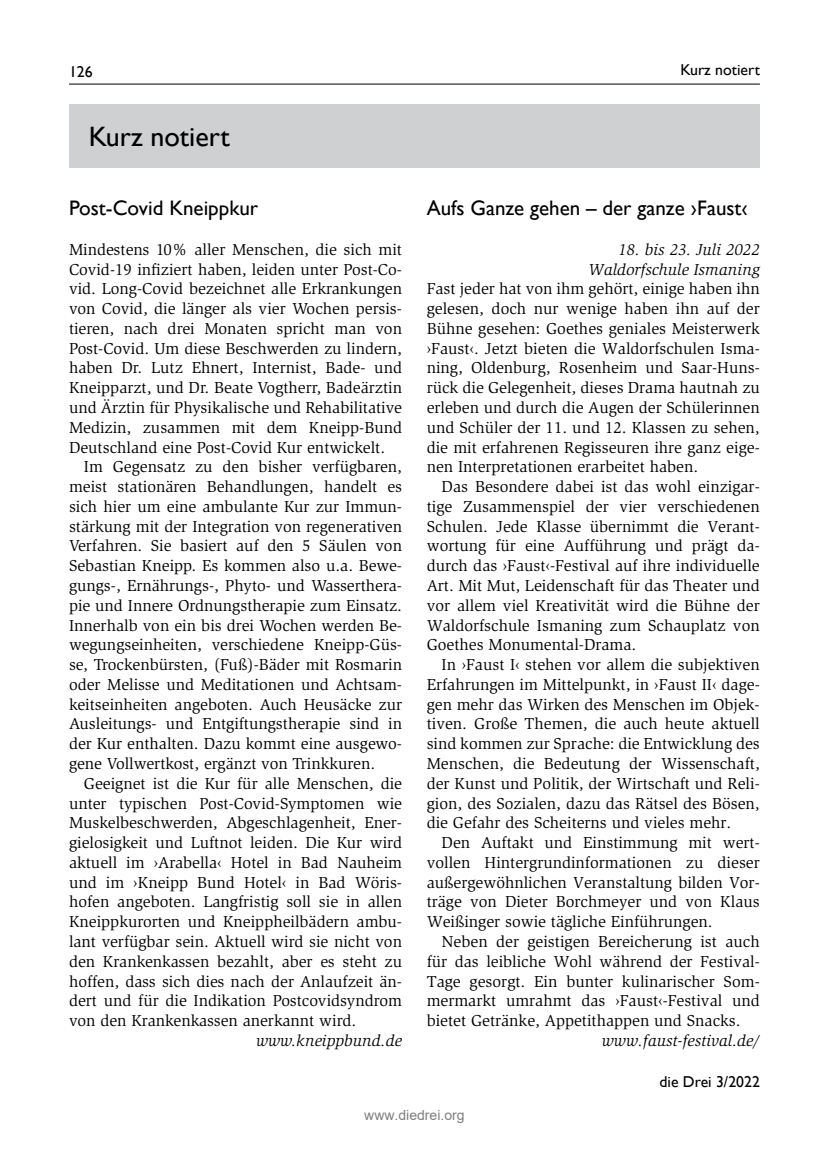
<style>
.page{position:relative;width:829px;height:1171px;background:#fff}
.page>*{position:absolute;margin:0;border:0;box-sizing:border-box;transform-origin:0 0}
.t1{font:28px "Gill Sans";color:#000}
.t2{font:21px "Gill Sans";color:#000}
.t3{font:16.28px/19.8px "Slimbach Std";color:#000;text-align:justify}
.t4{font:italic 16.28px/19.8px "Slimbach Std";color:#000;text-align:right}
.t5{font:15.75px "Gill Sans";color:#000}
.t6{font:14px "Arial";color:#808080}
</style>
<div class="page">
<hr style="left:69px;top:84px;width:690px;height:1px;background:#000">
<div style="left:69px;top:104px;width:691px;height:63px;background:#ced0d2"></div>
<p class="t5" style="left:69px;top:63px;width:25px">126</p>
<p class="t5" style="left:680px;top:61px;width:81px">Kurz notiert</p>
<h1 class="t1" style="left:89px;top:120px;width:142px">Kurz notiert</h1>
<p class="t2" style="left:69px;top:196px;width:191px">Post-Covid Kneippkur</p>
<p class="t3" style="left:69px;top:239px;width:334px">Mindestens 10% aller Menschen, die sich mit Covid-19 infiziert haben, leiden unter Post-Co&shy;vid. Long-Covid bezeichnet alle Erkrankungen von Covid, die länger als vier Wochen persis&shy;tieren, nach drei Monaten spricht man von Post-Covid. Um diese Beschwerden zu lindern, haben Dr. Lutz Ehnert, Internist, Bade- und Kneipparzt, und Dr. Beate Vogtherr, Badeärztin und Ärztin für Physikalische und Rehabilitative Medizin, zusammen mit dem Kneipp-Bund Deutschland eine Post-Covid Kur entwickelt.</p>
<p class="t3" style="left:69px;top:457px;width:334px;text-indent:15px">Im Gegensatz zu den bisher verfügbaren, meist stationären Behandlungen, handelt es sich hier um eine ambulante Kur zur Immun&shy;stärkung mit der Integration von regenerativen Verfahren. Sie basiert auf den 5 Säulen von Sebastian Kneipp. Es kommen also u.a. Bewe&shy;gungs-, Ernährungs-, Phyto- und Wasserthera&shy;pie und Innere Ordnungstherapie zum Einsatz.<br>Innerhalb von ein bis drei Wochen werden Be&shy;wegungseinheiten, verschiedene Kneipp-Güs&shy;se, Trockenbürsten, (Fuß)-Bäder mit Rosmarin oder Melisse und Meditationen und Achtsam&shy;keitseinheiten angeboten. Auch Heusäcke zur Ausleitungs- und Entgiftungstherapie sind in der Kur enthalten. Dazu kommt eine ausgewo&shy;gene Vollwertkost, ergänzt von Trinkkuren.</p>
<p class="t3" style="left:69px;top:773px;width:334px;text-indent:15px">Geeignet ist die Kur für alle Menschen, die unter typischen Post-Covid-Symptomen wie Muskelbeschwerden, Abgeschlagenheit, Ener&shy;gielosigkeit und Luftnot leiden. Die Kur wird aktuell im ›Arabella‹ Hotel in Bad Nauheim und im ›Kneipp Bund Hotel‹ in Bad Wöris&shy;hofen angeboten. Langfristig soll sie in allen Kneippkurorten und Kneippheilbädern ambu&shy;lant verfügbar sein. Aktuell wird sie nicht von den Krankenkassen bezahlt, aber es steht zu hoffen, dass sich dies nach der Anlaufzeit än&shy;dert und für die Indikation Postcovidsyndrom von den Krankenkassen anerkannt wird.</p>
<p class="t4" style="left:256px;top:1030px;width:147px">www.kneippbund.de</p>
<p class="t2" style="left:427px;top:196px;width:323px">Aufs Ganze gehen – der ganze ›Faust‹</p>
<p class="t4" style="left:588px;top:239px;width:173px">18. bis 23. Juli 2022<br>Waldorfschule Ismaning</p>
<p class="t3" style="left:426px;top:279px;width:334px">Fast jeder hat von ihm gehört, einige haben ihn gelesen, doch nur wenige haben ihn auf der Bühne gesehen: Goethes geniales Meisterwerk ›Faust‹. Jetzt bieten die Waldorfschulen Isma&shy;ning, Oldenburg, Rosenheim und Saar-Huns&shy;rück die Gelegenheit, dieses Drama hautnah zu erleben und durch die Augen der Schülerinnen und Schüler der 11. und 12. Klassen zu sehen, die mit erfahrenen Regisseuren ihre ganz eige&shy;nen Interpretationen erarbeitet haben.</p>
<p class="t3" style="left:426px;top:477px;width:334px;text-indent:15px">Das Besondere dabei ist das wohl einzigar&shy;tige Zusammenspiel der vier verschiedenen Schulen. Jede Klasse übernimmt die Verant&shy;wortung für eine Aufführung und prägt da&shy;durch das ›Faust‹-Festival auf ihre individuelle Art. Mit Mut, Leidenschaft für das Theater und vor allem viel Kreativität wird die Bühne der Waldorfschule Ismaning zum Schauplatz von Goethes Monumental-Drama.</p>
<p class="t3" style="left:426px;top:655px;width:334px;text-indent:15px">In ›Faust I‹ stehen vor allem die subjektiven Erfahrungen im Mittelpunkt, in ›Faust II‹ dage&shy;gen mehr das Wirken des Menschen im Objek&shy;tiven. Große Themen, die auch heute aktuell sind kommen zur Sprache: die Entwicklung des Menschen, die Bedeutung der Wissenschaft, der Kunst und Politik, der Wirtschaft und Reli&shy;gion, des Sozialen, dazu das Rätsel des Bösen, die Gefahr des Scheiterns und vieles mehr.</p>
<p class="t3" style="left:426px;top:833px;width:334px;text-indent:15px">Den Auftakt und Einstimmung mit wert&shy;vollen Hintergrundinformationen zu dieser außergewöhnlichen Veranstaltung bilden Vor&shy;träge von Dieter Borchmeyer und von Klaus Weißinger sowie tägliche Einführungen.</p>
<p class="t3" style="left:426px;top:932px;width:334px;text-indent:15px">Neben der geistigen Bereicherung ist auch für das leibliche Wohl während der Festival-Tage gesorgt. Ein bunter kulinarischer Som&shy;mermarkt umrahmt das ›Faust‹-Festival und bietet Getränke, Appetithappen und Snacks.</p>
<p class="t4" style="left:601px;top:1030px;width:159px">www.faust-festival.de/</p>
<p class="t5" style="left:659px;top:1072px;width:102px">die Drei 3/2022</p>
<p class="t6" style="left:364px;top:1106px;width:102px">www.diedrei.org</p>
</div>
